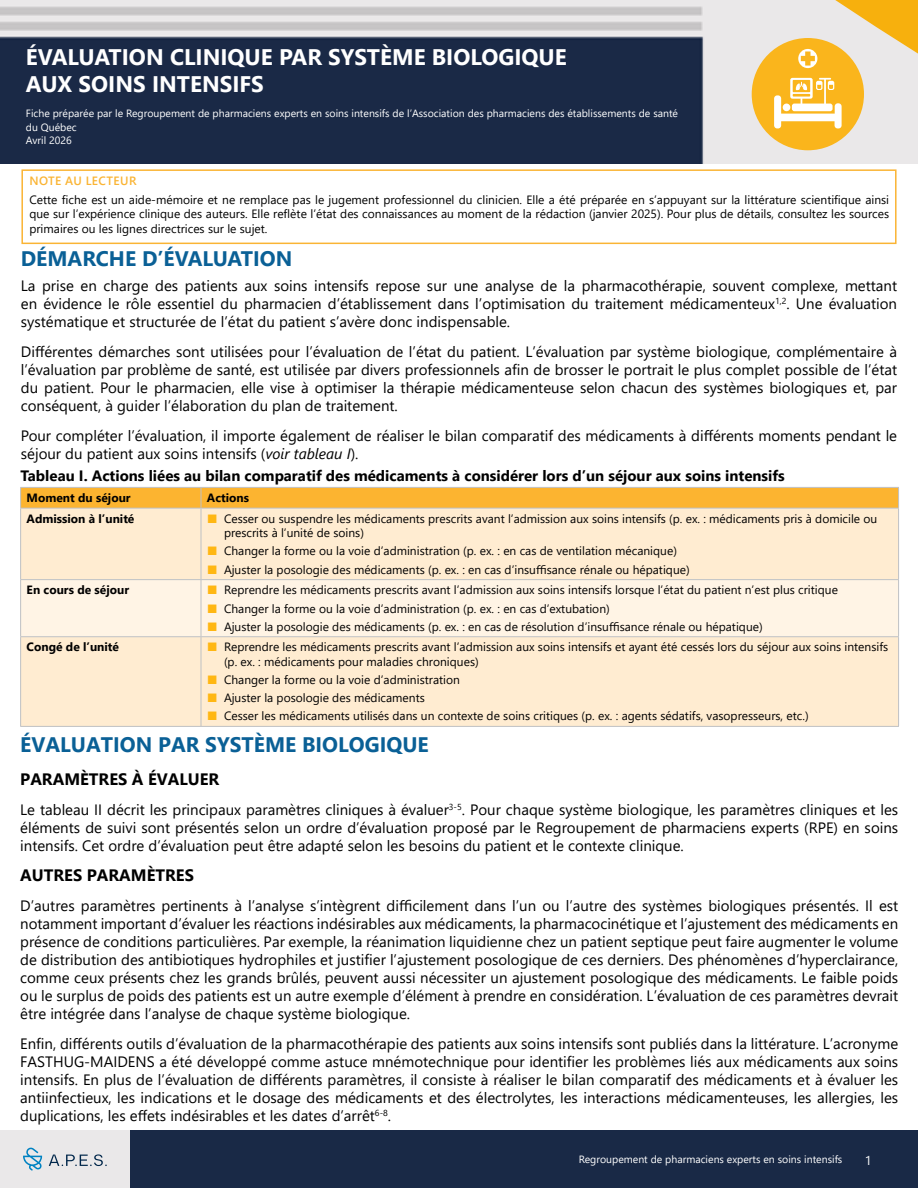
<style>
.page{position:relative;width:918px;height:1188px;background:#fff}
.page>*{position:absolute;margin:0;border:0;box-sizing:border-box;transform-origin:0 0}
.t1{font:700 22.5px/27px "Segoe UI";color:#fff}
.t2{font:700 21px "Segoe UI";color:#0a6096}
.t3{font:700 16.5px "Segoe UI";color:#000}
.t4{font:15px/18px "Segoe UI";color:#000;text-align:justify}
.t5{font:700 15px "Segoe UI";color:#000}
.t6{font:12.75px "Segoe UI";color:#fff}
.t7{font:12px/14.4px "Segoe UI";color:#000}
.t8{font:700 12px "Segoe UI";color:#000}
.t9{font:600 12px "Segoe UI";letter-spacing:.035em;color:#fab434}
.t10{font:10.5px/13.5px "Segoe UI";color:#fff}
.s1{font-style:italic}
.s2{color:#ffb713}
</style>
<div class="page">
<div style="left:21px;top:169px;width:876px;height:75px;border:2px solid #fab434"></div>
<img style="left:0;top:0;width:918px;height:163px">
<svg style="left:835px;top:0;width:83px;height:54px;background:#f0cb79"></svg>
<div style="left:130px;top:1131px;width:788px;height:57px;background:#192946"></div>
<div style="left:0;top:1131px;width:130px;height:57px;background:#eae8e9"></div>
<svg style="left:49px;top:1154px;width:58px;height:12px"></svg>
<svg style="left:23px;top:1147px;width:19px;height:24px"></svg>
<div style="left:21px;top:509px;width:877px;height:217px;background:#ffecd1"></div>
<div style="left:21px;top:580px;width:877px;height:56px;background:#fff4e5"></div>
<svg style="left:20px;top:487px;width:879px;height:21px;background:#f8b439"></svg>
<hr style="left:201px;top:509px;width:1px;height:70px;background:#bfc1c4">
<hr style="left:201px;top:580px;width:1px;height:56px;background:#bfc1c4">
<hr style="left:201px;top:637px;width:1px;height:89px;background:#bfc1c4">
<hr style="left:20px;top:508px;width:181px;height:1px;background:#bfc1c4">
<hr style="left:201px;top:508px;width:698px;height:1px;background:#bfc1c4">
<hr style="left:20px;top:509px;width:1px;height:70px;background:#bfc1c4">
<hr style="left:898px;top:509px;width:1px;height:70px;background:#bfc1c4">
<hr style="left:20px;top:579px;width:181px;height:1px;background:#bfc1c4">
<hr style="left:20px;top:580px;width:1px;height:56px;background:#bfc1c4">
<hr style="left:201px;top:579px;width:698px;height:1px;background:#bfc1c4">
<hr style="left:898px;top:580px;width:1px;height:56px;background:#bfc1c4">
<hr style="left:20px;top:636px;width:181px;height:1px;background:#bfc1c4">
<hr style="left:20px;top:637px;width:1px;height:89px;background:#bfc1c4">
<hr style="left:201px;top:636px;width:698px;height:1px;background:#bfc1c4">
<hr style="left:898px;top:637px;width:1px;height:89px;background:#bfc1c4">
<hr style="left:20px;top:726px;width:181px;height:1px;background:#bfc1c4">
<hr style="left:201px;top:726px;width:698px;height:1px;background:#bfc1c4">
<div style="left:752px;top:38px;width:112px;height:112px;background:#fab51c;border-radius:50%"></div>
<svg style="left:798px;top:49px;width:19px;height:19px"></svg>
<svg style="left:774px;top:78px;width:68px;height:50px"></svg>
<h1 class="t1" style="left:26px;top:42px;width:542px">ÉVALUATION CLINIQUE PAR SYSTÈME BIOLOGIQUE<br>AUX SOINS INTENSIFS</h1>
<p class="t10" style="left:26px;top:106px;width:654px">Fiche préparée par le Regroupement de pharmaciens experts en soins intensifs de l’Association des pharmaciens des établissements de santé du Québec<br>Avril 2026</p>
<p class="t9" style="left:30px;top:169px;width:108px">NOTE AU LECTEUR</p>
<p class="t7" style="left:29px;top:191px;width:861px;text-align:justify">Cette fiche est un aide-mémoire et ne remplace pas le jugement professionnel du clinicien. Elle a été préparée en s’appuyant sur la littérature scientifique ainsi que sur l’expérience clinique des auteurs. Elle reflète l’état des connaissances au moment de la rédaction (janvier 2025). Pour plus de détails, consultez les sources primaires ou les lignes directrices sur le sujet.</p>
<h2 class="t2" style="left:21px;top:239px;width:273px">DÉMARCHE D’ÉVALUATION</h2>
<p class="t4" style="left:21px;top:276px;width:878px">La prise en charge des patients aux soins intensifs repose sur une analyse de la pharmacothérapie, souvent complexe, mettant en évidence le rôle essentiel du pharmacien d’établissement dans l’optimisation du traitement médicamenteux<sup>1,2</sup>. Une évaluation systématique et structurée de l’état du patient s’avère donc indispensable.</p>
<p class="t4" style="left:21px;top:342px;width:878px">Différentes démarches sont utilisées pour l’évaluation de l’état du patient. L’évaluation par système biologique, complémentaire à l’évaluation par problème de santé, est utilisée par divers professionnels afin de brosser le portrait le plus complet possible de l’état du patient. Pour le pharmacien, elle vise à optimiser la thérapie médicamenteuse selon chacun des systèmes biologiques et, par conséquent, à guider l’élaboration du plan de traitement.</p>
<p class="t4" style="left:21px;top:426px;width:878px">Pour compléter l’évaluation, il importe également de réaliser le bilan comparatif des médicaments à différents moments pendant le séjour du patient aux soins intensifs (<span class="s1">voir tableau I</span>).</p>
<p class="t5" style="left:20px;top:462px;width:766px">Tableau I. Actions liées au bilan comparatif des médicaments à considérer lors d’un séjour aux soins intensifs</p>
<p class="t8" style="left:27px;top:487px;width:106px">Moment du séjour</p>
<p class="t8" style="left:207px;top:487px;width:44px">Actions</p>
<p class="t8" style="left:27px;top:507px;width:109px">Admission à l’unité</p>
<p class="t7" style="left:224px;top:510px;width:655px;text-indent:-17px"><span class="s2">■</span> Cesser ou suspendre les médicaments prescrits avant l’admission aux soins intensifs (p. ex. : médicaments pris à domicile ou prescrits à l’unité de soins)</p>
<p class="t7" style="left:207px;top:543px;width:471px"><span class="s2">■</span> Changer la forme ou la voie d’administration (p. ex. : en cas de ventilation mécanique)</p>
<p class="t7" style="left:207px;top:561px;width:484px"><span class="s2">■</span> Ajuster la posologie des médicaments (p. ex. : en cas d’insuffisance rénale ou hépatique)</p>
<p class="t8" style="left:27px;top:579px;width:104px">En cours de séjour</p>
<p class="t7" style="left:207px;top:582px;width:632px"><span class="s2">■</span> Reprendre les médicaments prescrits avant l’admission aux soins intensifs lorsque l’état du patient n’est plus critique</p>
<p class="t7" style="left:207px;top:600px;width:404px"><span class="s2">■</span> Changer la forme ou la voie d’administration (p. ex. : en cas d’extubation)</p>
<p class="t7" style="left:207px;top:618px;width:557px"><span class="s2">■</span> Ajuster la posologie des médicaments (p. ex. : en cas de résolution d’insuffisance rénale ou hépatique)</p>
<p class="t8" style="left:27px;top:636px;width:94px">Congé de l’unité</p>
<p class="t7" style="left:224px;top:639px;width:666px;text-indent:-17px"><span class="s2">■</span> Reprendre les médicaments prescrits avant l’admission aux soins intensifs et ayant été cessés lors du séjour aux soins intensifs (p. ex. : médicaments pour maladies chroniques)</p>
<p class="t7" style="left:207px;top:672px;width:254px"><span class="s2">■</span> Changer la forme ou la voie d’administration</p>
<p class="t7" style="left:207px;top:690px;width:219px"><span class="s2">■</span> Ajuster la posologie des médicaments</p>
<p class="t7" style="left:207px;top:708px;width:603px"><span class="s2">■</span> Cesser les médicaments utilisés dans un contexte de soins critiques (p. ex. : agents sédatifs, vasopresseurs, etc.)</p>
<h2 class="t2" style="left:20px;top:725px;width:410px">ÉVALUATION PAR SYSTÈME BIOLOGIQUE</h2>
<p class="t3" style="left:20px;top:764px;width:201px">PARAMÈTRES À ÉVALUER</p>
<p class="t4" style="left:20px;top:799px;width:880px">Le tableau II décrit les principaux paramètres cliniques à évaluer<sup>3-5</sup>. Pour chaque système biologique, les paramètres cliniques et les éléments de suivi sont présentés selon un ordre d’évaluation proposé par le Regroupement de pharmaciens experts (RPE) en soins intensifs. Cet ordre d’évaluation peut être adapté selon les besoins du patient et le contexte clinique.</p>
<p class="t3" style="left:20px;top:860px;width:175px">AUTRES PARAMÈTRES</p>
<p class="t4" style="left:20px;top:895px;width:880px">D’autres paramètres pertinents à l’analyse s’intègrent difficilement dans l’un ou l’autre des systèmes biologiques présentés. Il est notamment important d’évaluer les réactions indésirables aux médicaments, la pharmacocinétique et l’ajustement des médicaments en présence de conditions particulières. Par exemple, la réanimation liquidienne chez un patient septique peut faire augmenter le volume de distribution des antibiotiques hydrophiles et justifier l’ajustement posologique de ces derniers. Des phénomènes d’hyperclairance, comme ceux présents chez les grands brûlés, peuvent aussi nécessiter un ajustement posologique des médicaments. Le faible poids ou le surplus de poids des patients est un autre exemple d’élément à prendre en considération. L’évaluation de ces paramètres devrait être intégrée dans l’analyse de chaque système biologique.</p>
<p class="t4" style="left:20px;top:1033px;width:880px">Enfin, différents outils d’évaluation de la pharmacothérapie des patients aux soins intensifs sont publiés dans la littérature. L’acronyme FASTHUG-MAIDENS a été développé comme astuce mnémotechnique pour identifier les problèmes liés aux médicaments aux soins intensifs. En plus de l’évaluation de différents paramètres, il consiste à réaliser le bilan comparatif des médicaments et à évaluer les antiinfectieux, les indications et le dosage des médicaments et des électrolytes, les interactions médicamenteuses, les allergies, les duplications, les effets indésirables et les dates d’arrêt<sup>6-8</sup>.</p>
<p class="t10" style="left:579px;top:1152px;width:265px">Regroupement de pharmaciens experts en soins intensifs</p>
<p class="t6" style="left:865px;top:1149px;width:8px">1</p>
</div>
